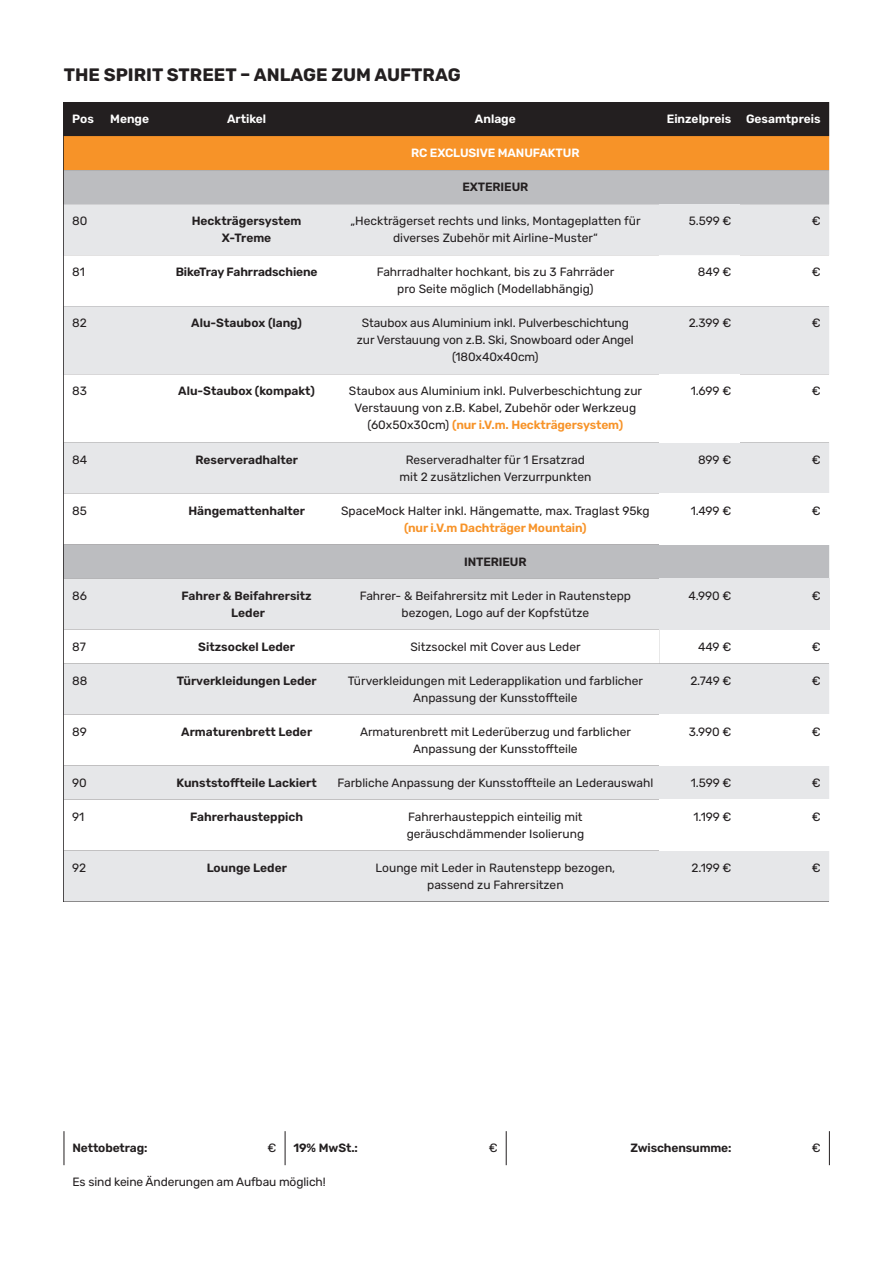
<style>
.page{position:relative;width:893px;height:1263px;background:#fff}
.page>*{position:absolute;margin:0;border:0;box-sizing:border-box;transform-origin:0 0}
.t1{font:700 18px "Rubik";color:#231f20}
.t2{font:12px/17px "Rubik";color:#231f20;text-align:center}
.t3{font:600 12px/17px "Rubik";color:#231f20;text-align:center}
.t4{font:600 12px "Rubik";color:#fff}
.t5{font:600 12px "Rubik";letter-spacing:-.01em;color:#f79328}
.s1{font-weight:600;color:#f79328}
</style>
<div class="page">
<svg style="left:64px;top:102px;width:765px;height:68px;background:#8c5823"></svg>
<div style="left:64px;top:170px;width:765px;height:34px;background:#bcbdc0"></div>
<div style="left:64px;top:204px;width:765px;height:51px;background:#e6e7e9"></div>
<div style="left:659px;top:204px;width:81px;height:51px;background:#e6e7e9"></div>
<div style="left:64px;top:306px;width:765px;height:595px;background:#e6e7e9"></div>
<svg style="left:64px;top:374px;width:765px;height:476px"></svg>
<div style="left:659px;top:374px;width:81px;height:68px;background:#fff"></div>
<div style="left:659px;top:493px;width:81px;height:51px;background:#fff"></div>
<div style="left:740px;top:493px;width:89px;height:51px;background:#fff"></div>
<div style="left:659px;top:578px;width:81px;height:51px;background:#e6e7e9"></div>
<div style="left:740px;top:578px;width:89px;height:51px;background:#e6e7e9"></div>
<div style="left:659px;top:714px;width:81px;height:51px;background:#fff"></div>
<div style="left:740px;top:714px;width:89px;height:51px;background:#fff"></div>
<div style="left:659px;top:799px;width:81px;height:51px;background:#fff"></div>
<div style="left:740px;top:799px;width:89px;height:51px;background:#fff"></div>
<hr style="left:64px;top:1131px;width:1px;height:34px;background:#231f20">
<hr style="left:285px;top:1131px;width:1px;height:34px;background:#231f20">
<hr style="left:506px;top:1131px;width:1px;height:34px;background:#231f20">
<hr style="left:829px;top:1131px;width:1px;height:34px;background:#231f20">
<h1 class="t1" style="left:64px;top:64px;width:398px">THE SPIRIT STREET – ANLAGE ZUM AUFTRAG</h1>
<p class="t4" style="left:72px;top:112px;width:23px">Pos</p>
<p class="t4" style="left:110px;top:112px;width:40px">Menge</p>
<p class="t4" style="left:227px;top:112px;width:41px">Artikel</p>
<p class="t4" style="left:475px;top:112px;width:42px">Anlage</p>
<p class="t4" style="left:667px;top:112px;width:155px">Einzelpreis Gesamtpreis</p>
<p class="t4" style="left:411px;top:146px;width:170px">RC EXCLUSIVE MANUFAKTUR</p>
<p class="t3" style="left:462px;top:179px;width:67px">EXTERIEUR</p>
<p class="t2" style="left:72px;top:213px;width:17px">80</p>
<p class="t3" style="left:192px;top:213px;width:111px">Heckträgersystem<br>X-Treme</p>
<p class="t2" style="left:350px;top:213px;width:292px">„Heckträgerset rechts und links, Montageplatten für diverses Zubehör mit Airline-Muster“</p>
<p class="t2" style="left:689px;top:213px;width:44px">5.599 €</p>
<p class="t2" style="left:812px;top:213px;width:10px">€</p>
<p class="t2" style="left:72px;top:264px;width:14px">81</p>
<p class="t3" style="left:176px;top:264px;width:143px">BikeTray Fahrradschiene</p>
<p class="t2" style="left:377px;top:264px;width:239px">Fahrradhalter hochkant, bis zu 3 Fahrräder pro Seite möglich (Modellabhängig)</p>
<p class="t2" style="left:698px;top:264px;width:35px">849 €</p>
<p class="t2" style="left:812px;top:264px;width:10px">€</p>
<p class="t2" style="left:72px;top:315px;width:16px">82</p>
<p class="t3" style="left:191px;top:315px;width:112px">Alu-Staubox (lang)</p>
<p class="t2" style="left:357px;top:315px;width:278px">Staubox aus Aluminium inkl. Pulverbeschichtung zur Verstauung von z.B. Ski, Snowboard oder Angel (180x40x40cm)</p>
<p class="t2" style="left:689px;top:315px;width:44px">2.399 €</p>
<p class="t2" style="left:812px;top:315px;width:10px">€</p>
<p class="t2" style="left:72px;top:383px;width:16px">83</p>
<p class="t3" style="left:178px;top:383px;width:138px">Alu-Staubox (kompakt)</p>
<p class="t2" style="left:349px;top:383px;width:295px">Staubox aus Aluminium inkl. Pulverbeschichtung zur<br>Verstauung von z.B. Kabel, Zubehör oder Werkzeug (60x50x30cm) <span class="s1">(nur i.V.m. Heckträgersystem)</span></p>
<p class="t2" style="left:691px;top:383px;width:42px">1.699 €</p>
<p class="t2" style="left:812px;top:383px;width:10px">€</p>
<p class="t2" style="left:72px;top:451px;width:16px">84</p>
<p class="t3" style="left:195px;top:451px;width:104px">Reserveradhalter</p>
<p class="t2" style="left:399px;top:451px;width:193px">Reserveradhalter für 1 Ersatzrad mit 2 zusätzlichen Verzurrpunkten</p>
<p class="t2" style="left:698px;top:451px;width:35px">899 €</p>
<p class="t2" style="left:812px;top:451px;width:10px">€</p>
<p class="t2" style="left:72px;top:502px;width:16px">85</p>
<p class="t3" style="left:188px;top:502px;width:118px">Hängemattenhalter</p>
<p class="t2" style="left:341px;top:502px;width:310px">SpaceMock Halter inkl. Hängematte, max. Traglast 95kg</p>
<p class="t5" style="left:404px;top:520px;width:184px">(nur i.V.m Dachträger Mountain)</p>
<p class="t2" style="left:691px;top:502px;width:42px">1.499 €</p>
<p class="t2" style="left:812px;top:502px;width:10px">€</p>
<p class="t3" style="left:464px;top:553px;width:64px">INTERIEUR</p>
<p class="t2" style="left:72px;top:587px;width:16px">86</p>
<p class="t3" style="left:181px;top:587px;width:132px">Fahrer &amp; Beifahrersitz<br>Leder</p>
<p class="t2" style="left:360px;top:587px;width:273px">Fahrer- &amp; Beifahrersitz mit Leder in Rautenstepp bezogen, Logo auf der Kopfstütze</p>
<p class="t2" style="left:689px;top:587px;width:44px">4.990 €</p>
<p class="t2" style="left:812px;top:587px;width:10px">€</p>
<p class="t2" style="left:72px;top:638px;width:15px">87</p>
<p class="t3" style="left:198px;top:638px;width:98px">Sitzsockel Leder</p>
<p class="t2" style="left:410px;top:638px;width:172px">Sitzsockel mit Cover aus Leder</p>
<p class="t2" style="left:698px;top:638px;width:35px">449 €</p>
<p class="t2" style="left:812px;top:638px;width:10px">€</p>
<p class="t2" style="left:72px;top:672px;width:17px">88</p>
<p class="t3" style="left:177px;top:672px;width:142px">Türverkleidungen Leder</p>
<p class="t2" style="left:348px;top:672px;width:297px">Türverkleidungen mit Lederapplikation und farblicher<br>Anpassung der Kunsstoffteile</p>
<p class="t2" style="left:690px;top:672px;width:43px">2.749 €</p>
<p class="t2" style="left:812px;top:672px;width:10px">€</p>
<p class="t2" style="left:72px;top:723px;width:16px">89</p>
<p class="t3" style="left:181px;top:723px;width:132px">Armaturenbrett Leder</p>
<p class="t2" style="left:360px;top:723px;width:273px">Armaturenbrett mit Lederüberzug und farblicher<br>Anpassung der Kunsstoffteile</p>
<p class="t2" style="left:689px;top:723px;width:44px">3.990 €</p>
<p class="t2" style="left:812px;top:723px;width:10px">€</p>
<p class="t2" style="left:72px;top:774px;width:16px">90</p>
<p class="t3" style="left:177px;top:774px;width:142px">Kunststoffteile Lackiert</p>
<p class="t2" style="left:337px;top:774px;width:318px">Farbliche Anpassung der Kunsstoffteile an Lederauswahl</p>
<p class="t2" style="left:691px;top:774px;width:42px">1.599 €</p>
<p class="t2" style="left:812px;top:774px;width:10px">€</p>
<p class="t2" style="left:72px;top:808px;width:14px">91</p>
<p class="t3" style="left:190px;top:808px;width:114px">Fahrerhausteppich</p>
<p class="t2" style="left:407px;top:808px;width:179px;text-align:left">Fahrerhausteppich einteilig mit geräuschdämmender Isolierung</p>
<p class="t2" style="left:693px;top:808px;width:39px">1.199 €</p>
<p class="t2" style="left:812px;top:808px;width:10px">€</p>
<p class="t2" style="left:72px;top:859px;width:16px">92</p>
<p class="t3" style="left:207px;top:859px;width:82px">Lounge Leder</p>
<p class="t2" style="left:376px;top:859px;width:241px">Lounge mit Leder in Rautenstepp bezogen, passend zu Fahrersitzen</p>
<p class="t2" style="left:692px;top:859px;width:41px">2.199 €</p>
<p class="t2" style="left:812px;top:859px;width:10px">€</p>
<p class="t3" style="left:72px;top:1140px;width:76px">Nettobetrag:</p>
<p class="t2" style="left:268px;top:1140px;width:10px">€</p>
<p class="t3" style="left:294px;top:1140px;width:66px">19% MwSt.:</p>
<p class="t2" style="left:489px;top:1140px;width:10px">€</p>
<p class="t3" style="left:630px;top:1140px;width:103px">Zwischensumme:</p>
<p class="t2" style="left:812px;top:1140px;width:10px">€</p>
<p class="t2" style="left:72px;top:1174px;width:255px">Es sind keine Änderungen am Aufbau möglich!</p>
</div>
